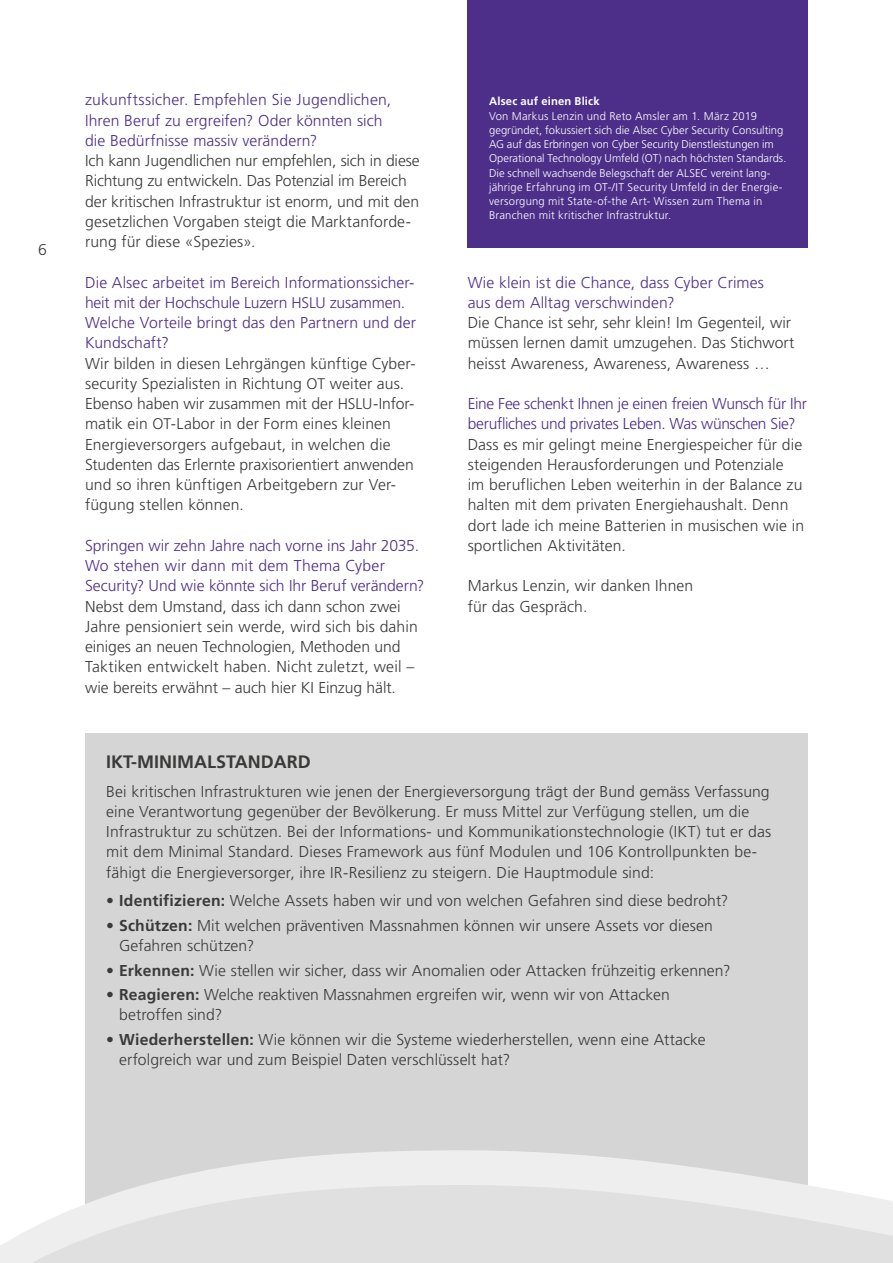
<style>
.page{position:relative;width:893px;height:1263px;background:#fff}
.page>*{position:absolute;margin:0;border:0;box-sizing:border-box;transform-origin:0 0}
.t1{font:700 18px "Frutiger LT Std";color:#3a3a39}
.t2{font:300 15.75px/20.2px "Frutiger LT Std";letter-spacing:.005em;color:#3a3a39}
.t3{font:300 15.75px/20.2px "Frutiger LT Std";color:#4d2f89}
.t4{font:300 15.75px/20.2px "Frutiger LT Std";letter-spacing:-.02em;color:#4d2f89}
.t5{font:300 11.25px/14.2px "Frutiger LT Std";letter-spacing:.005em;color:#fff}
.t6{font:700 11.25px "Frutiger LT Std";letter-spacing:.015em;color:#fff}
.s1{font-size:15.3px}
.s2{font-weight:700}
</style>
<div class="page">
<div style="left:85px;top:733px;width:723px;height:530px;background:#d5d5d6"></div>
<div style="left:468px;top:0;width:340px;height:247px;background:#4d2f89"></div>
<svg style="left:148px;top:1150px;width:651px;height:34px;fill:#eee"></svg>
<svg style="left:0;top:1184px;width:893px;height:79px;fill:#e0e0e0"></svg>
<p class="t2" style="left:38px;top:240px;width:10px">6</p>
<p class="t3" style="left:85px;top:90px;width:308px">zukunftssicher. Empfehlen Sie Jugendlichen,<br>Ihren Beruf zu ergreifen? Oder könnten sich die Bedürfnisse massiv verändern?</p>
<p class="t2" style="left:85px;top:151px;width:336px">Ich kann Jugendlichen nur empfehlen, sich in diese Richtung zu entwickeln. Das Potenzial im Bereich der kritischen Infrastruktur ist enorm, und mit den gesetzlichen Vorgaben steigt die Marktanforde&shy;rung für diese «Spezies».</p>
<p class="t3" style="left:85px;top:272px;width:333px">Die Alsec arbeitet im Bereich Informationssicher&shy;heit mit der Hochschule Luzern <span class="s1">HSLU</span> zusammen.<br>Welche Vorteile bringt das den Partnern und der Kundschaft?</p>
<p class="t2" style="left:85px;top:353px;width:332px">Wir bilden in diesen Lehrgängen künftige Cyber&shy;security Spezialisten in Richtung <span class="s1">OT</span> weiter aus.<br>Ebenso haben wir zusammen mit der <span class="s1">HSLU</span>-Infor&shy;matik ein <span class="s1">OT</span>-Labor in der Form eines kleinen Energieversorgers aufgebaut, in welchen die Studenten das Erlernte praxisorientiert anwenden und so ihren künftigen Arbeitgebern zur Ver&shy;fügung stellen können.</p>
<p class="t3" style="left:85px;top:535px;width:341px">Springen wir zehn Jahre nach vorne ins Jahr 2035.<br>Wo stehen wir dann mit dem Thema Cyber<br>Security? Und wie könnte sich Ihr Beruf verändern?</p>
<p class="t2" style="left:85px;top:596px;width:334px">Nebst dem Umstand, dass ich dann schon zwei Jahre pensioniert sein werde, wird sich bis dahin einiges an neuen Technologien, Methoden und Taktiken entwickelt haben. Nicht zuletzt, weil – wie bereits erwähnt – auch hier KI Einzug hält.</p>
<p class="t6" style="left:489px;top:95px;width:112px">Alsec auf einen Blick</p>
<p class="t5" style="left:489px;top:109px;width:299px">Von Markus Lenzin und Reto Amsler am 1. März 2019 gegründet, fokussiert sich die Alsec Cyber Security Consulting AG auf das Erbringen von Cyber Security Dienstleistungen im Operational Technology Umfeld (OT) nach höchsten Standards.<br>Die schnell wachsende Belegschaft der ALSEC vereint lang&shy;jährige Erfahrung im OT-/IT Security Umfeld in der Energie&shy;versorgung mit State-of-the Art- Wissen zum Thema in Branchen mit kritischer Infrastruktur.</p>
<p class="t3" style="left:468px;top:272px;width:298px">Wie klein ist die Chance, dass Cyber Crimes aus dem Alltag verschwinden?</p>
<p class="t2" style="left:468px;top:313px;width:328px">Die Chance ist sehr, sehr klein! Im Gegenteil, wir müssen lernen damit umzugehen. Das Stichwort heisst Awareness, Awareness, Awareness …</p>
<p class="t4" style="left:468px;top:394px;width:341px">Eine Fee schenkt Ihnen je einen freien Wunsch für Ihr berufliches und privates Leben. Was wünschen Sie?</p>
<p class="t2" style="left:468px;top:434px;width:338px">Dass es mir gelingt meine Energiespeicher für die steigenden Herausforderungen und Potenziale im beruflichen Leben weiterhin in der Balance zu halten mit dem privaten Energiehaushalt. Denn dort lade ich meine Batterien in musischen wie in sportlichen Aktivitäten.</p>
<p class="t2" style="left:468px;top:576px;width:227px">Markus Lenzin, wir danken Ihnen für das Gespräch.</p>
<p class="t1" style="left:106px;top:751px;width:206px">IKT-MINIMALSTANDARD</p>
<p class="t2" style="left:106px;top:781px;width:667px">Bei kritischen Infrastrukturen wie jenen der Energieversorgung trägt der Bund gemäss Verfassung eine Verantwortung gegenüber der Bevölkerung. Er muss Mittel zur Verfügung stellen, um die Infrastruktur zu schützen. Bei der Informations- und Kommunikationstechnologie (IKT) tut er das mit dem Minimal Standard. Dieses Framework aus fünf Modulen und 106 Kontrollpunkten be&shy;fähigt die Energieversorger, ihre IR-Resilienz zu steigern. Die Hauptmodule sind:</p>
<p class="t2" style="left:106px;top:891px;width:624px">• <span class="s2">Identifizieren:</span> Welche Assets haben wir und von welchen Gefahren sind diese bedroht?</p>
<p class="t2" style="left:119px;top:916px;width:595px;text-indent:-13px">• <span class="s2">Schützen:</span> Mit welchen präventiven Massnahmen können wir unsere Assets vor diesen<br>Gefahren schützen?</p>
<p class="t2" style="left:106px;top:960px;width:626px">• <span class="s2">Erkennen:</span> Wie stellen wir sicher, dass wir Anomalien oder Attacken frühzeitig erkennen?</p>
<p class="t2" style="left:119px;top:985px;width:552px;text-indent:-13px">• <span class="s2">Reagieren:</span> Welche reaktiven Massnahmen ergreifen wir, wenn wir von Attacken betroffen sind?</p>
<p class="t2" style="left:119px;top:1030px;width:588px;text-indent:-13px">• <span class="s2">Wiederherstellen:</span> Wie können wir die Systeme wiederherstellen, wenn eine Attacke erfolgreich war und zum Beispiel Daten verschlüsselt hat?</p>
</div>
